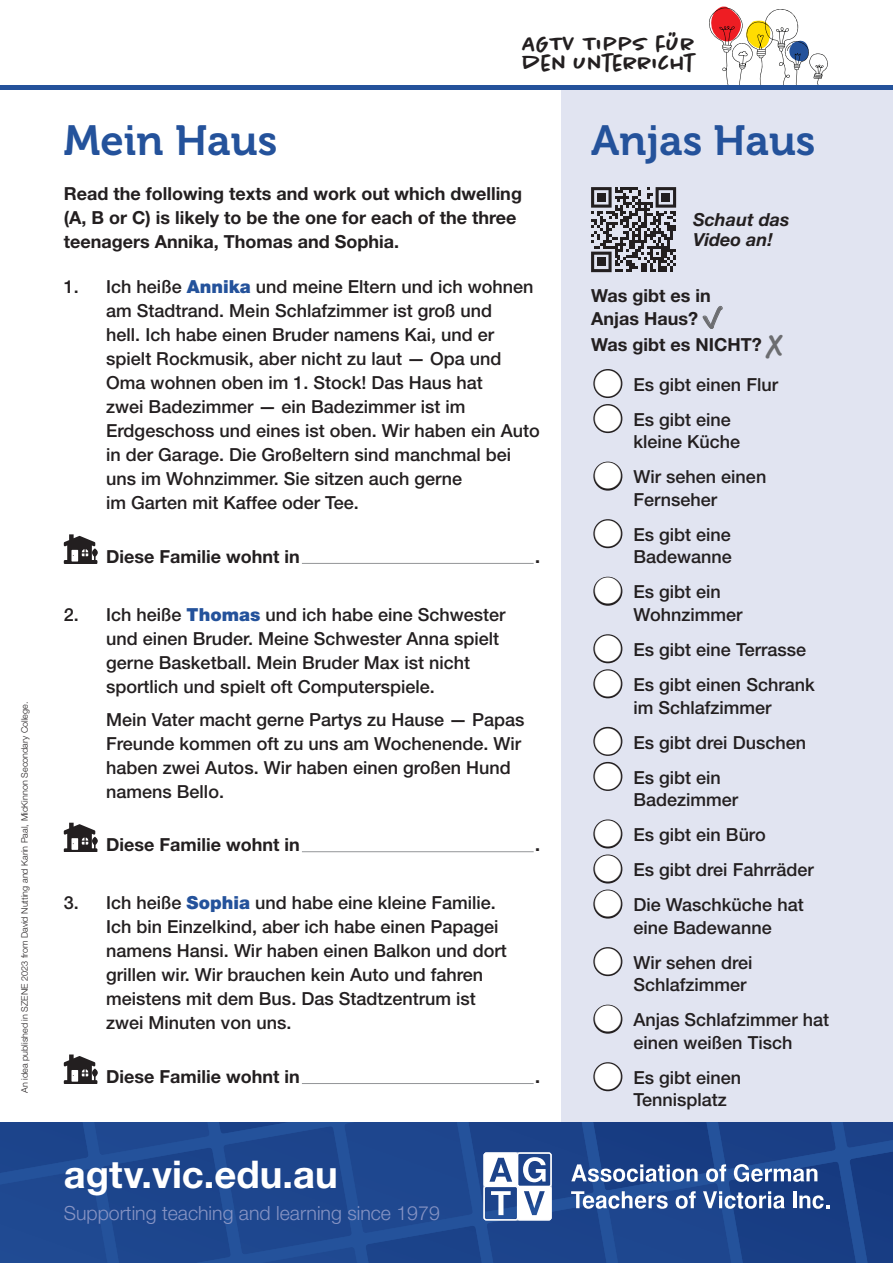
<style>
.page{position:relative;width:893px;height:1263px;background:#fff}
.page>*{position:absolute;margin:0;border:0;box-sizing:border-box;transform-origin:0 0}
.t1{font:42px "Museo 700";color:#24529b}
.t2{font:700 38.25px "Helvetica Neue LT Std";color:#fff}
.t3{font:500 22.65px/18.9px "Chantal";letter-spacing:-.01em;color:#231f20}
.t4{font:300 19.5px "Helvetica Neue LT Std";color:#8794c4}
.t5{font:500 18px/24px "Helvetica Neue LT Std";color:#231f20}
.t6{font:700 18px/24px "Helvetica Neue LT Std";color:#231f20}
.t7{font:italic 700 18px/19.5px "Helvetica Neue LT Std";color:#231f20}
.t8{font:300 9px "Helvetica Neue LT Std";letter-spacing:.005em;color:#231f20}
.s1{font-weight:900;color:#24529b}
.s2{font-family:"Marydale";font-weight:900;font-size:30px;color:#6c6d70}
</style>
<div class="page">
<div style="left:561px;top:89px;width:332px;height:1034px;background:#e1e4f1"></div>
<svg style="left:0;top:1123px;width:893px;height:140px;background:#284f93"></svg>
<svg style="left:709px;top:7px;width:119px;height:78px"></svg>
<hr style="left:0;top:85px;width:893px;height:4px;background:#24529b">
<hr style="left:302px;top:563px;width:232px;height:1px;background:#939598">
<hr style="left:302px;top:851px;width:232px;height:1px;background:#939598">
<hr style="left:302px;top:1083px;width:232px;height:1px;background:#939598">
<svg style="left:64px;top:534px;width:34px;height:29px"></svg>
<svg style="left:64px;top:823px;width:34px;height:28px"></svg>
<svg style="left:64px;top:1054px;width:34px;height:29px"></svg>
<svg style="left:591px;top:187px;width:85px;height:85px"></svg>
<div style="left:597px;top:193px;width:9px;height:9px;background:#231f20"></div>
<div style="left:661px;top:193px;width:9px;height:9px;background:#231f20"></div>
<div style="left:597px;top:257px;width:9px;height:9px;background:#231f20"></div>
<p class="t8" style="left:19px;top:1093px;width:393px;rotate:-90deg">An idea published in SZENE 2023 from David Nutting and Karin Paal, MicKinnon Secondary College.</p>
<p class="t3" style="left:522px;top:35px;width:175px">AGTV TIPPS FÜR<br>DEN UNTERRICHT</p>
<h1 class="t1" style="left:64px;top:117px;width:215px">Mein Haus</h1>
<h1 class="t1" style="left:591px;top:117px;width:226px">Anjas Haus</h1>
<p class="t6" style="left:64px;top:181px;width:460px">Read the following texts and work out which dwelling (A, B or C) is likely to be the one for each of the three teenagers Annika, Thomas and Sophia.</p>
<p class="t5" style="left:106px;top:275px;width:435px;text-indent:-43px">1. Ich heiße <span class="s1">Annika</span> und meine Eltern und ich wohnen am Stadtrand. Mein Schlafzimmer ist groß und<br>hell. Ich habe einen Bruder namens Kai, und er spielt Rockmusik, aber nicht zu laut — Opa und Oma wohnen oben im 1. Stock! Das Haus hat<br>zwei Badezimmer — ein Badezimmer ist im Erdgeschoss und eines ist oben. Wir haben ein Auto in der Garage. Die Großeltern sind manchmal bei uns im Wohnzimmer. Sie sitzen auch gerne<br>im Garten mit Kaffee oder Tee.</p>
<p class="t6" style="left:106px;top:544px;width:195px">Diese Familie wohnt in</p>
<p class="t6" style="left:535px;top:544px;width:7px">.</p>
<p class="t5" style="left:106px;top:602px;width:401px;text-indent:-43px">2. Ich heiße <span class="s1">Thomas</span> und ich habe eine Schwester und einen Bruder. Meine Schwester Anna spielt gerne Basketball. Mein Bruder Max ist nicht sportlich und spielt oft Computerspiele.</p>
<p class="t5" style="left:106px;top:707px;width:420px">Mein Vater macht gerne Partys zu Hause — Papas Freunde kommen oft zu uns am Wochenende. Wir haben zwei Autos. Wir haben einen großen Hund namens Bello.</p>
<p class="t6" style="left:106px;top:832px;width:195px">Diese Familie wohnt in</p>
<p class="t6" style="left:535px;top:832px;width:7px">.</p>
<p class="t5" style="left:106px;top:891px;width:402px;text-indent:-43px">3. Ich heiße <span class="s1">Sophia</span> und habe eine kleine Familie.<br>Ich bin Einzelkind, aber ich habe einen Papagei namens Hansi. Wir haben einen Balkon und dort grillen wir. Wir brauchen kein Auto und fahren meistens mit dem Bus. Das Stadtzentrum ist zwei Minuten von uns.</p>
<p class="t6" style="left:106px;top:1064px;width:195px">Diese Familie wohnt in</p>
<p class="t6" style="left:535px;top:1064px;width:7px">.</p>
<h2 class="t2" style="left:64px;top:1151px;width:275px">agtv.vic.edu.au</h2>
<p class="t4" style="left:64px;top:1201px;width:378px">Supporting teaching and learning since 1979</p>
<p class="t7" style="left:693px;top:210px;width:98px">Schaut das<br>Video an!</p>
<p class="t6" style="left:591px;top:284px;width:130px;line-height:22.5px">Was gibt es in<br>Anjas Haus? <sub>\</sub><span class="s2">∕</span></p>
<p class="t6" style="left:591px;top:332px;width:194px">Was gibt es NICHT? <span class="s2">X</span></p>
<p class="t5" style="left:591px;top:372px;width:188px">● Es gibt einen Flur</p>
<p class="t5" style="left:634px;top:408px;width:108px;line-height:22.5px;text-indent:-43px">● Es gibt eine kleine Küche</p>
<p class="t5" style="left:591px;top:466px;width:177px;line-height:22.5px;text-align:center">● Wir sehen einen<br>Fernseher</p>
<p class="t5" style="left:591px;top:523px;width:142px;line-height:22.5px;text-align:right">● Es gibt eine<br>Badewanne</p>
<p class="t5" style="left:634px;top:581px;width:111px;line-height:22.5px;text-indent:-43px">● Es gibt ein<br>Wohnzimmer</p>
<p class="t5" style="left:591px;top:637px;width:216px">● Es gibt eine Terrasse</p>
<p class="t5" style="left:591px;top:673px;width:225px;line-height:22.5px;text-align:center">● Es gibt einen Schrank im Schlafzimmer</p>
<p class="t5" style="left:591px;top:730px;width:216px">● Es gibt drei Duschen</p>
<p class="t5" style="left:634px;top:766px;width:106px;line-height:22.5px;text-indent:-43px">● Es gibt ein<br>Badezimmer</p>
<p class="t5" style="left:591px;top:823px;width:176px">● Es gibt ein Büro</p>
<p class="t5" style="left:591px;top:858px;width:224px">● Es gibt drei Fahrräder</p>
<p class="t5" style="left:591px;top:893px;width:214px;line-height:22.5px;text-align:center">● Die Waschküche hat eine Badewanne</p>
<p class="t5" style="left:634px;top:951px;width:121px;line-height:22.5px;text-indent:-43px">● Wir sehen drei<br>Schlafzimmer</p>
<p class="t5" style="left:591px;top:1008px;width:239px;line-height:22.5px;text-align:center">● Anjas Schlafzimmer hat einen weißen Tisch</p>
<p class="t5" style="left:634px;top:1066px;width:109px;line-height:22.5px;text-indent:-43px">● Es gibt einen<br>Tennisplatz</p>
</div>
